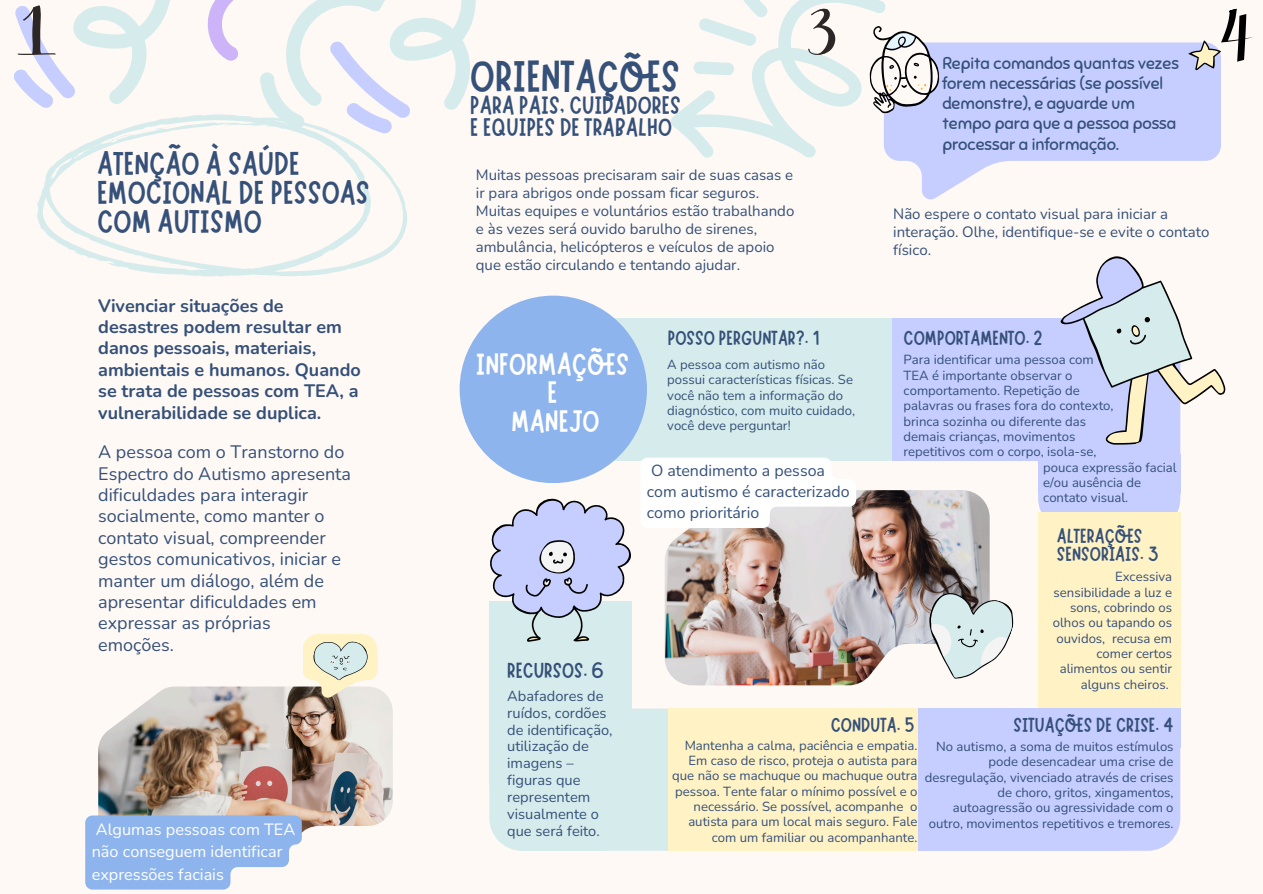
<style>
.page{position:relative;width:1263px;height:894px;background:#fff}
.page>*{position:absolute;margin:0;border:0;box-sizing:border-box;transform-origin:0 0}
.t1{font:45px "Marykate";color:#355079}
.t2{font:33px/29.2px "Marykate";color:#355079}
.t3{font:31.05px/28.2px "Marykate";color:#fff;text-align:center}
.t4{font:25.5px/22.5px "Marykate";color:#355079}
.t5{font:21.9px "Marykate";color:#355079}
.t6{font:20.4px/18px "Marykate";color:#355079}
.t7{font:18px/21.3px "Nunito";color:#355079}
.t8{font:700 18px/21.3px "Nunito";color:#355079}
.t9{font:16.5px/20.2px "Sniglet";color:#355079}
.t10{font:16.35px/22.5px "Nunito";color:#fff}
.t11{font:15.9px/21.3px "Nunito";color:#355079}
.t12{font:15px/18px "Nunito";color:#355079}
.t13{font:14.7px/16.8px "Nunito";color:#355079}
.t14{font:13.2px/15.3px "Nunito";color:#355079}
</style>
<div class="page">
<div style="left:0;top:0;width:1263px;height:893px;background:#fef9f4"></div>
<div style="left:891px;top:318px;width:202px;height:142px;background:#c5ceff"></div>
<div style="left:580px;top:318px;width:312px;height:142px;background:#d6ecec"></div>
<div style="left:1038px;top:511px;width:142px;height:229px;background:#fff2c5"></div>
<div style="left:460px;top:295px;width:187px;height:188px;background:#8eb4ed;border-radius:50%"></div>
<div style="left:1038px;top:708px;width:142px;height:40px;background:#c5ceff"></div>
<div style="left:1120px;top:748px;width:60px;height:102px;background:#c5ceff"></div>
<div style="left:918px;top:708px;width:202px;height:142px;background:#c5ceff"></div>
<div style="left:489px;top:601px;width:142px;height:183px;background:#d6ecec"></div>
<div style="left:668px;top:708px;width:250px;height:142px;background:#fff2c5"></div>
<div style="left:489px;top:708px;width:179px;height:142px;background:#d6ecec"></div>
<img style="left:665px;top:490px;width:324px;height:195px">
<svg style="left:915px;top:583px;width:99px;height:102px"></svg>
<svg style="left:1038px;top:256px;width:188px;height:275px"></svg>
<svg style="left:490px;top:498px;width:141px;height:143px"></svg>
<svg style="left:919px;top:42px;width:302px;height:158px;fill:#c5ceff"></svg>
<svg style="left:671px;top:0;width:271px;height:168px"></svg>
<svg style="left:1186px;top:9px;width:67px;height:67px"></svg>
<svg style="left:640px;top:457px;width:216px;height:71px"></svg>
<svg style="left:37px;top:115px;width:370px;height:161px"></svg>
<svg style="left:139px;top:127px;width:31px;height:6px"></svg>
<svg style="left:105px;top:138px;width:8px;height:5px"></svg>
<svg style="left:203px;top:0;width:273px;height:134px"></svg>
<img style="left:98px;top:686px;width:294px;height:147px">
<svg style="left:303px;top:634px;width:74px;height:63px;background:#e1e0ca"></svg>
<svg style="left:85px;top:815px;width:217px;height:74px;background:#9bbced"></svg>
<svg style="left:14px;top:0;width:183px;height:119px"></svg>
<h6 class="t2" style="left:97px;top:145px;width:274px">ATENÇÃO À SAÚDE<br>EMOCIONAL DE PESSOAS<br>COM AUTISMO</h6>
<h6 class="t8" style="left:98px;top:295px;width:264px">Vivenciar situações de desastres podem resultar em danos pessoais, materiais, ambientais e humanos. Quando se trata de pessoas com TEA, a vulnerabilidade se duplica.</h6>
<p class="t7" style="left:98px;top:441px;width:254px">A pessoa com o Transtorno do<br>Espectro do Autismo apresenta dificuldades para interagir socialmente, como manter o contato visual, compreender gestos comunicativos, iniciar e manter um diálogo, além de apresentar dificuldades em expressar as próprias<br>emoções.</p>
<h4 class="t10" style="left:92px;top:817px;width:205px">Algumas pessoas com TEA não conseguem identificar expressões faciais</h4>
<h1 class="t1" style="left:470px;top:47px;width:212px">ORIENTAÇÕES</h1>
<h3 class="t4" style="left:470px;top:91px;width:212px">PARA PAIS, CUIDADORES<br>E EQUIPES DE TRABALHO</h3>
<p class="t12" style="left:476px;top:166px;width:320px">Muitas pessoas precisaram sair de suas casas e ir para abrigos onde possam ficar seguros.<br>Muitas equipes e voluntários estão trabalhando e às vezes será ouvido barulho de sirenes, ambulância, helicópteros e veículos de apoio que estão circulando e tentando ajudar.</p>
<p class="t9" style="left:942px;top:53px;width:238px">Repita comandos quantas vezes forem necessárias (se possível demonstre), e aguarde um tempo para que a pessoa possa processar a informação.</p>
<p class="t12" style="left:893px;top:204px;width:318px">Não espere o contato visual para iniciar a interação. Olhe, identifique-se e evite o contato físico.</p>
<h3 class="t6" style="left:668px;top:327px;width:154px">POSSO PERGUNTAR?. 1</h3>
<h3 class="t6" style="left:904px;top:327px;width:140px">COMPORTAMENTO. 2</h3>
<h3 class="t3" style="left:476px;top:347px;width:155px">INFORMAÇÕES<br>E<br>MANEJO</h3>
<p class="t14" style="left:667px;top:357px;width:189px">A pessoa com autismo não possui características físicas. Se você não tem a informação do diagnóstico, com muito cuidado, você deve perguntar!</p>
<p class="t14" style="left:904px;top:352px;width:211px">Para identificar uma pessoa com<br>TEA é importante observar o comportamento. Repetição de palavras ou frases fora do contexto, brinca sozinha ou diferente das demais crianças, movimentos repetitivos com o corpo, isola-se,</p>
<p class="t11" style="left:647px;top:459px;width:204px">O atendimento a pessoa com autismo é caracterizado como prioritário</p>
<h5 class="t14" style="left:1043px;top:459px;width:135px">pouca expressão facial e/ou ausência de contato visual.</h5>
<h3 class="t5" style="left:507px;top:655px;width:98px">RECURSOS. 6</h3>
<p class="t13" style="left:507px;top:687px;width:107px">Abafadores de ruídos, cordões de identificação, utilização de imagens – figuras que representem visualmente o que será feito.</p>
<h3 class="t6" style="left:1057px;top:524px;width:103px">ALTERAÇÕES<br>SENSORIAIS. 3</h3>
<p class="t14" style="left:1053px;top:569px;width:121px;text-align:right">Excessiva sensibilidade a luz e sons, cobrindo os olhos ou tapando os ouvidos, recusa em comer certos alimentos ou sentir alguns cheiros.</p>
<h3 class="t6" style="left:831px;top:713px;width:85px">CONDUTA. 5</h3>
<p class="t14" style="left:672px;top:737px;width:247px;text-align:right">Mantenha a calma, paciência e empatia.<br>Em caso de risco, proteja o autista para que não se machuque ou machuque outra pessoa. Tente falar o mínimo possível e o necessário. Se possível, acompanhe o autista para um local mais seguro. Fale com um familiar ou acompanhante.</p>
<h3 class="t6" style="left:1014px;top:714px;width:162px">SITUAÇÕES DE CRISE. 4</h3>
<p class="t14" style="left:925px;top:738px;width:250px;text-align:right">No autismo, a soma de muitos estímulos pode desencadear uma crise de desregulação, vivenciado através de crises de choro, gritos, xingamentos, autoagressão ou agressividade com o outro, movimentos repetitivos e tremores.</p>
</div>
